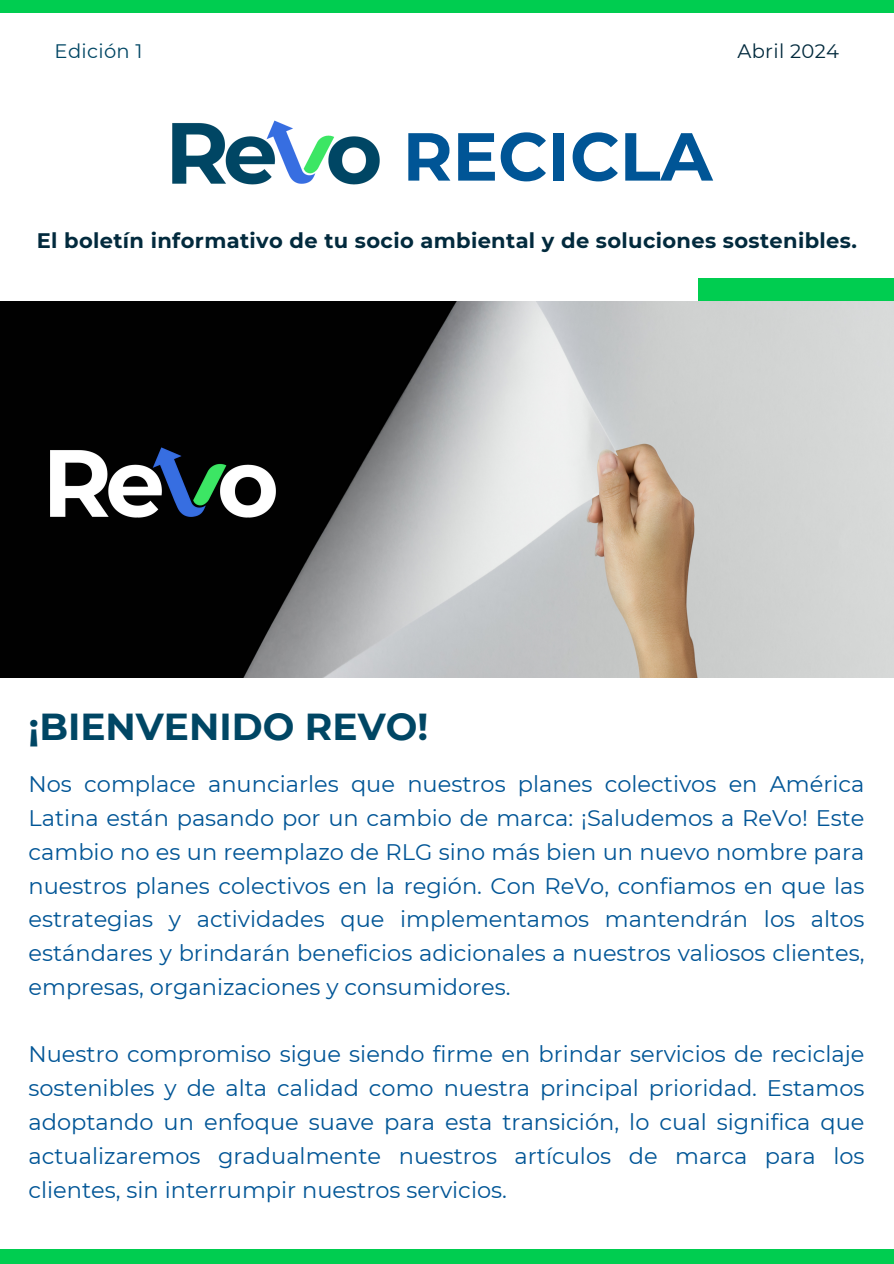
<style>
.page{position:relative;width:894px;height:1264px;background:#fff}
.page>*{position:absolute;margin:0;border:0;box-sizing:border-box;transform-origin:0 0}
.t1{font:700 67.8px "Montserrat";color:#005596}
.t2{font:700 37.5px "Montserrat";color:#004664}
.t3{font:22.5px/33.8px "Montserrat";color:#005596;text-align:justify}
.t4{font:700 21px "Montserrat";letter-spacing:.015em;color:#022a3d}
.t5{font:19.5px "Montserrat";letter-spacing:.015em;color:#022a3d}
.t6{font:19.5px "Montserrat";letter-spacing:.015em;color:#004664}
</style>
<div class="page">
<div style="left:698px;top:279px;width:195px;height:23px;background:#00cd50"></div>
<div style="left:0;top:0;width:893px;height:12px;background:#00cd50"></div>
<div style="left:0;top:1249px;width:893px;height:14px;background:#00cd50"></div>
<img style="left:172px;top:120px;width:208px;height:65px">
<img style="left:0;top:302px;width:893px;height:376px">
<img style="left:28px;top:428px;width:269px;height:108px">
<p class="t6" style="left:55px;top:39px;width:89px">Edición 1</p>
<h2 class="t5" style="left:737px;top:39px;width:103px">Abril 2024</h2>
<p class="t1" style="left:402px;top:115px;width:311px">RECICLA</p>
<h3 class="t4" style="left:37px;top:227px;width:821px">El boletín informativo de tu socio ambiental y de soluciones sostenibles.</h3>
<p class="t2" style="left:28px;top:703px;width:401px">¡BIENVENIDO REVO!</p>
<h4 class="t3" style="left:28px;top:767px;width:837px">Nos complace anunciarles que nuestros planes colectivos en América Latina están pasando por un cambio de marca: ¡Saludemos a ReVo! Este cambio no es un reemplazo de RLG sino más bien un nuevo nombre para nuestros planes colectivos en la región. Con ReVo, confiamos en que las estrategias y actividades que implementamos mantendrán los altos estándares y brindarán beneficios adicionales a nuestros valiosos clientes, empresas, organizaciones y consumidores.</h4>
<h4 class="t3" style="left:28px;top:1037px;width:837px">Nuestro compromiso sigue siendo firme en brindar servicios de reciclaje sostenibles y de alta calidad como nuestra principal prioridad. Estamos adoptando un enfoque suave para esta transición, lo cual significa que actualizaremos gradualmente nuestros artículos de marca para los clientes, sin interrumpir nuestros servicios.</h4>
</div>
